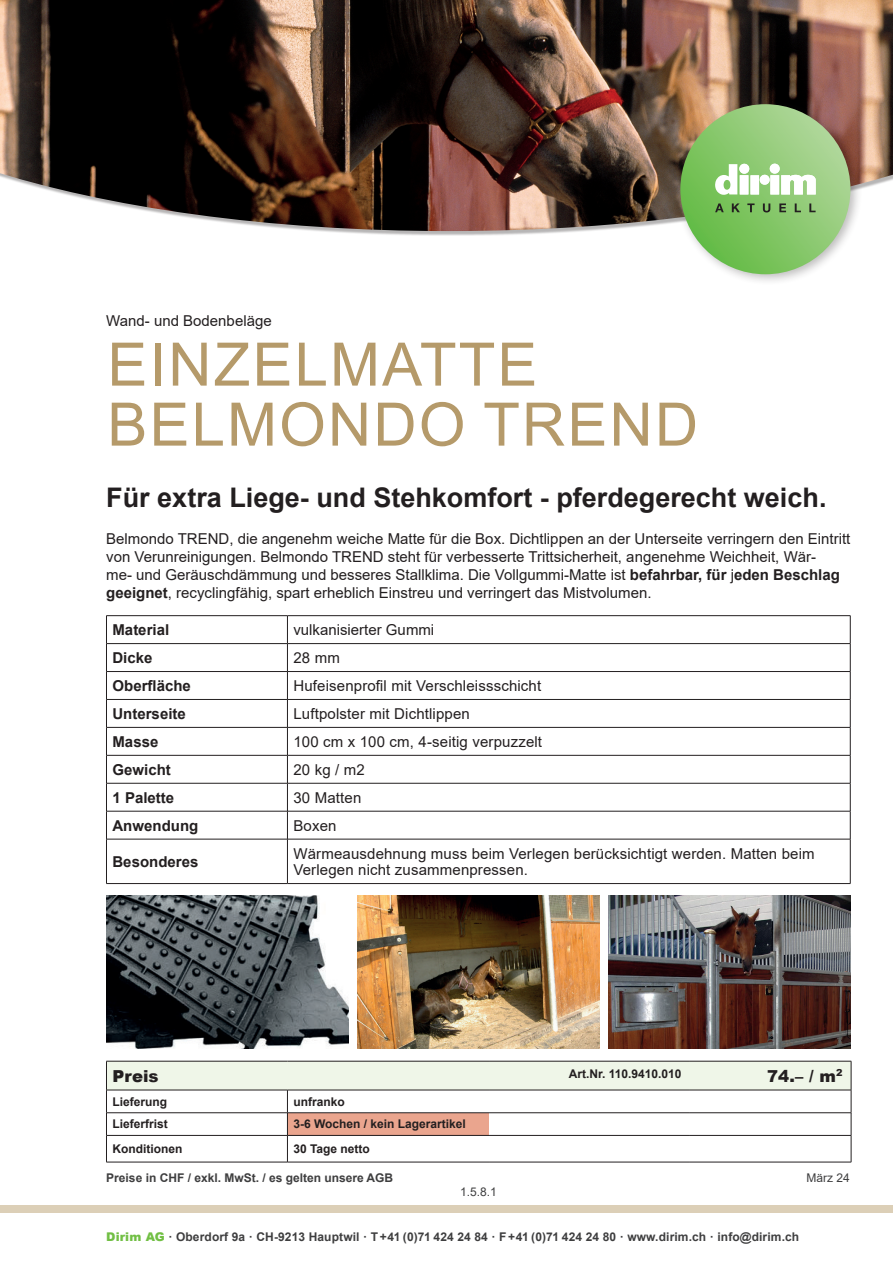
<style>
.page{position:relative;width:893px;height:1263px;background:#fff}
.page>*{position:absolute;margin:0;border:0;box-sizing:border-box;transform-origin:0 0}
.t1{font:60px/60px "Arial";letter-spacing:.035em;color:#b59a6a}
.t2{font:700 27px "Arial";color:#231f20}
.t3{font:900 16.5px "Arial";color:#231f20}
.t4{font:15px/18px "Arial";color:#231f20}
.t5{font:700 15px "Arial";color:#231f20}
.t6{font:700 12px "Arial";letter-spacing:.01em;color:#3e3e3f}
.t7{font:700 12px "Arial";color:#231f20}
.t8{font:12px "Arial";color:#3e3e3f}
.s1{font-weight:700}
.s2{font-weight:900;color:#71bf44}
</style>
<div class="page">
<img style="left:0;top:0;width:893px;height:231px">
<div style="left:0;top:1205px;width:893px;height:8px;background:#dccfb7"></div>
<div style="left:674px;top:98px;width:188px;height:188px;background:#231f20;opacity:.3"></div>
<svg style="left:680px;top:104px;width:170px;height:170px"></svg>
<div style="left:750px;top:175px;width:9px;height:19px;background:#fff"></div>
<svg style="left:760px;top:164px;width:56px;height:30px"></svg>
<svg style="left:715px;top:164px;width:34px;height:31px"></svg>
<svg style="left:715px;top:203px;width:9px;height:9px"></svg>
<svg style="left:732px;top:203px;width:8px;height:9px"></svg>
<svg style="left:747px;top:203px;width:8px;height:9px"></svg>
<svg style="left:763px;top:203px;width:7px;height:9px"></svg>
<svg style="left:779px;top:203px;width:7px;height:9px"></svg>
<svg style="left:795px;top:203px;width:6px;height:9px"></svg>
<svg style="left:809px;top:203px;width:7px;height:9px"></svg>
<hr style="left:106px;top:615px;width:181px;height:1px;background:#231f20">
<hr style="left:287px;top:615px;width:563px;height:1px;background:#231f20">
<hr style="left:106px;top:643px;width:181px;height:1px;background:#231f20">
<hr style="left:287px;top:643px;width:563px;height:1px;background:#231f20">
<svg style="left:106px;top:616px;width:1px;height:223px"></svg>
<svg style="left:287px;top:616px;width:1px;height:223px"></svg>
<svg style="left:850px;top:616px;width:1px;height:223px"></svg>
<hr style="left:106px;top:839px;width:1px;height:44px;background:#231f20">
<hr style="left:287px;top:839px;width:1px;height:44px;background:#231f20">
<hr style="left:850px;top:839px;width:1px;height:44px;background:#231f20">
<hr style="left:106px;top:671px;width:181px;height:1px;background:#231f20">
<hr style="left:106px;top:699px;width:181px;height:1px;background:#231f20">
<hr style="left:106px;top:727px;width:181px;height:1px;background:#231f20">
<hr style="left:106px;top:755px;width:181px;height:1px;background:#231f20">
<hr style="left:106px;top:783px;width:181px;height:1px;background:#231f20">
<hr style="left:106px;top:811px;width:181px;height:1px;background:#231f20">
<hr style="left:106px;top:839px;width:181px;height:1px;background:#231f20">
<hr style="left:106px;top:883px;width:181px;height:1px;background:#231f20">
<hr style="left:287px;top:671px;width:563px;height:1px;background:#231f20">
<hr style="left:287px;top:699px;width:563px;height:1px;background:#231f20">
<hr style="left:287px;top:727px;width:563px;height:1px;background:#231f20">
<hr style="left:287px;top:755px;width:563px;height:1px;background:#231f20">
<hr style="left:287px;top:783px;width:563px;height:1px;background:#231f20">
<hr style="left:287px;top:811px;width:563px;height:1px;background:#231f20">
<hr style="left:287px;top:839px;width:563px;height:1px;background:#231f20">
<hr style="left:287px;top:883px;width:563px;height:1px;background:#231f20">
<img style="left:106px;top:896px;width:243px;height:153px">
<img style="left:357px;top:896px;width:243px;height:153px">
<img style="left:608px;top:896px;width:242px;height:153px">
<hr style="left:106px;top:1162px;width:181px;height:1px;background:#231f20">
<svg style="left:106px;top:1061px;width:746px;height:101px"></svg>
<hr style="left:287px;top:1162px;width:202px;height:1px;background:#231f20">
<hr style="left:489px;top:1162px;width:201px;height:1px;background:#231f20">
<hr style="left:690px;top:1162px;width:161px;height:1px;background:#231f20">
<p class="t4" style="left:106px;top:311px;width:167px">Wand- und Bodenbeläge</p>
<h1 class="t1" style="left:107px;top:334px;width:592px">EINZELMATTE<br>BELMONDO TREND</h1>
<h2 class="t2" style="left:106px;top:478px;width:722px">Für extra Liege- und Stehkomfort - pferdegerecht weich.</h2>
<p class="t4" style="left:106px;top:529px;width:746px">Belmondo TREND, die angenehm weiche Matte für die Box. Dichtlippen an der Unterseite verringern den Eintritt von Verunreinigungen. Belmondo TREND steht für verbesserte Trittsicherheit, angenehme Weichheit, Wär-<br>me- und Geräuschdämmung und besseres Stallklima. Die Vollgummi-Matte ist <span class="s1">befahrbar, für</span> j<span class="s1">eden Beschlag geeignet</span>, recyclingfähig, spart erheblich Einstreu und verringert das Mistvolumen.</p>
<p class="t5" style="left:112px;top:619px;width:58px">Material</p>
<p class="t4" style="left:293px;top:621px;width:142px">vulkanisierter Gummi</p>
<p class="t5" style="left:112px;top:647px;width:42px">Dicke</p>
<p class="t4" style="left:293px;top:649px;width:48px">28 mm</p>
<p class="t5" style="left:112px;top:675px;width:80px">Oberfläche</p>
<p class="t4" style="left:293px;top:677px;width:249px">Hufeisenprofil mit Verschleissschicht</p>
<p class="t5" style="left:112px;top:703px;width:75px">Unterseite</p>
<p class="t4" style="left:293px;top:704px;width:178px">Luftpolster mit Dichtlippen</p>
<p class="t5" style="left:112px;top:731px;width:47px">Masse</p>
<p class="t4" style="left:293px;top:732px;width:250px">100 cm x 100 cm, 4-seitig verpuzzelt</p>
<p class="t5" style="left:112px;top:759px;width:60px">Gewicht</p>
<p class="t4" style="left:293px;top:760px;width:73px">20 kg / m2</p>
<p class="t5" style="left:112px;top:787px;width:63px">1 Palette</p>
<p class="t4" style="left:293px;top:788px;width:69px">30 Matten</p>
<p class="t5" style="left:112px;top:815px;width:87px">Anwendung</p>
<p class="t4" style="left:293px;top:816px;width:45px">Boxen</p>
<p class="t5" style="left:112px;top:851px;width:87px">Besonderes</p>
<p class="t4" style="left:293px;top:845px;width:523px;line-height:16.5px">Wärmeausdehnung muss beim Verlegen berücksichtigt werden. Matten beim<br>Verlegen nicht zusammenpressen.</p>
<p class="t3" style="left:112px;top:1063px;width:48px">Preis</p>
<p class="t7" style="left:569px;top:1066px;width:114px">Art.Nr. 110.9410.010</p>
<p class="t3" style="left:767px;top:1063px;width:77px">74.– / m<sup>2</sup></p>
<p class="t7" style="left:112px;top:1093px;width:56px">Lieferung</p>
<p class="t7" style="left:293px;top:1093px;width:53px">unfranko</p>
<p class="t7" style="left:112px;top:1116px;width:57px">Lieferfrist</p>
<p class="t7" style="left:293px;top:1116px;width:174px">3-6 Wochen / kein Lagerartikel</p>
<p class="t7" style="left:112px;top:1140px;width:71px">Konditionen</p>
<p class="t7" style="left:293px;top:1140px;width:78px">30 Tage netto</p>
<p class="t6" style="left:106px;top:1169px;width:288px">Preise in CHF / exkl. MwSt. / es gelten unsere AGB</p>
<p class="t8" style="left:806px;top:1170px;width:45px">März 24</p>
<p class="t8" style="left:460px;top:1183px;width:38px">1.5.8.1</p>
<p class="t6" style="left:106px;top:1229px;width:694px"><span class="s2">Dirim AG</span> · Oberdorf 9a · CH-9213 Hauptwil · T +41 (0)71 424 24 84 · F +41 (0)71 424 24 80 · www.dirim.ch · info@dirim.ch</p>
</div>
